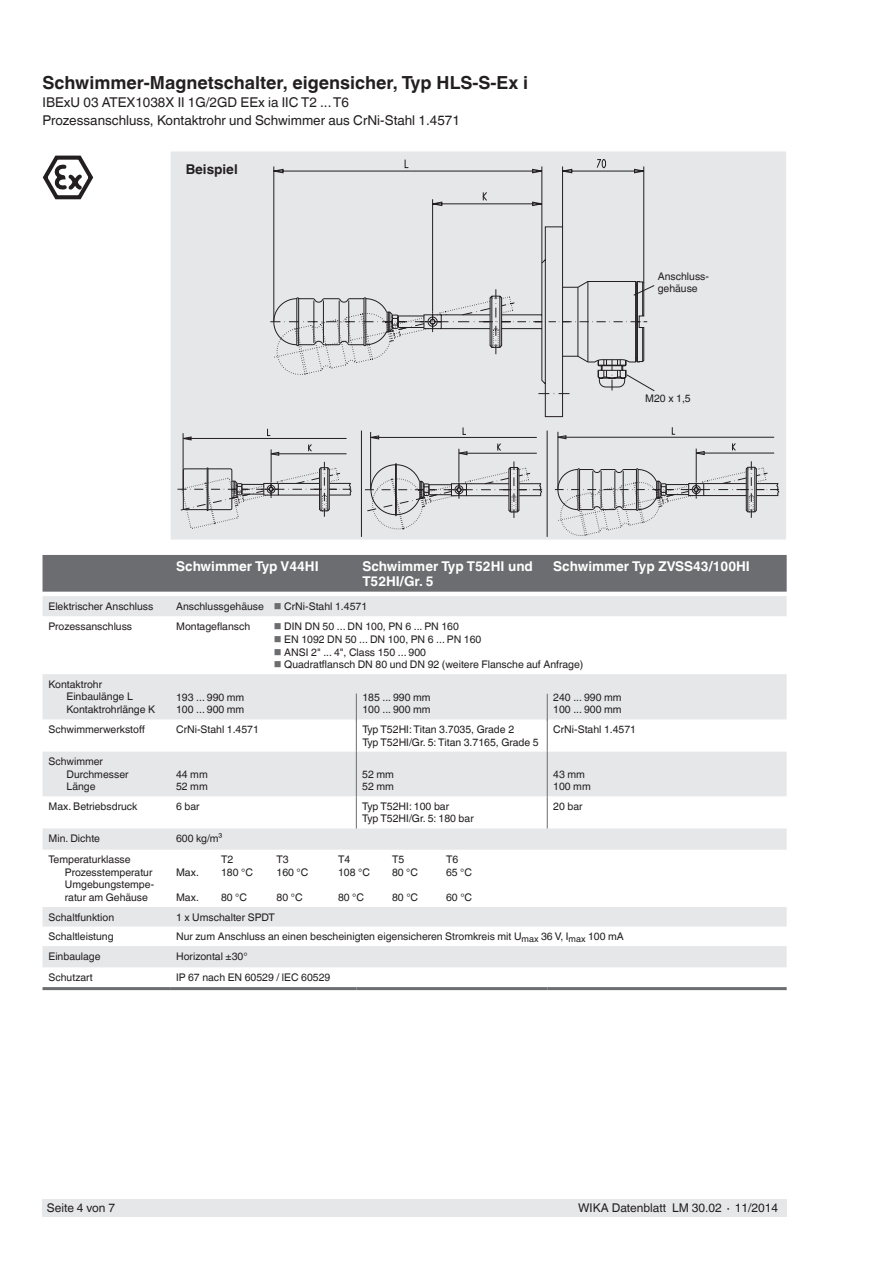
<style>
.page{position:relative;width:893px;height:1263px;background:#fff}
.page>*{position:absolute;margin:0;border:0;box-sizing:border-box;transform-origin:0 0}
.t1{font:700 18px "Helvetica World";color:#231f20}
.t2{font:13.5px/18px "Helvetica World";color:#231f20}
.t3{font:700 13.5px/15px "Helvetica World";color:#fff}
.t4{font:700 13.5px "Helvetica World";color:#231f20}
.t5{font:12px "Helvetica World";color:#231f20}
.t6{font:10.5px/12.6px "Helvetica World";color:#231f20}
.s1{color:#6c6d70}
</style>
<div class="page">
<div style="left:43px;top:1199px;width:744px;height:17px;background:#e6e7e9"></div>
<div style="left:170px;top:151px;width:617px;height:389px;background:#e6e7e9;border:1px solid #fff"></div>
<svg style="left:43px;top:155px;width:51px;height:44px"></svg>
<svg style="left:273px;top:166px;width:371px;height:60px"></svg>
<svg style="left:597px;top:159px;width:9px;height:9px"></svg>
<svg style="left:483px;top:192px;width:4px;height:9px"></svg>
<svg style="left:405px;top:159px;width:4px;height:9px"></svg>
<hr style="left:271px;top:449px;width:1px;height:33px;background:#231f20">
<svg style="left:271px;top:452px;width:8px;height:4px"></svg>
<hr style="left:271px;top:453px;width:76px;height:1px;background:#231f20">
<hr style="left:183px;top:433px;width:1px;height:56px;background:#231f20">
<svg style="left:183px;top:437px;width:8px;height:3px"></svg>
<hr style="left:185px;top:438px;width:162px;height:1px;background:#231f20">
<svg style="left:308px;top:444px;width:4px;height:8px"></svg>
<svg style="left:177px;top:462px;width:174px;height:67px"></svg>
<hr style="left:459px;top:449px;width:1px;height:33px;background:#231f20">
<svg style="left:459px;top:451px;width:8px;height:4px"></svg>
<hr style="left:459px;top:453px;width:78px;height:1px;background:#231f20">
<hr style="left:370px;top:432px;width:1px;height:58px;background:#231f20">
<svg style="left:370px;top:436px;width:9px;height:3px"></svg>
<hr style="left:371px;top:437px;width:166px;height:1px;background:#231f20">
<svg style="left:497px;top:443px;width:4px;height:8px"></svg>
<svg style="left:463px;top:427px;width:3px;height:8px"></svg>
<svg style="left:365px;top:461px;width:177px;height:69px"></svg>
<hr style="left:696px;top:449px;width:1px;height:31px;background:#231f20">
<svg style="left:696px;top:451px;width:8px;height:4px"></svg>
<hr style="left:697px;top:453px;width:77px;height:1px;background:#231f20">
<hr style="left:558px;top:432px;width:1px;height:58px;background:#231f20">
<svg style="left:558px;top:435px;width:8px;height:4px"></svg>
<hr style="left:558px;top:437px;width:216px;height:1px;background:#231f20">
<svg style="left:732px;top:443px;width:4px;height:8px"></svg>
<svg style="left:555px;top:461px;width:224px;height:75px"></svg>
<hr style="left:361px;top:431px;width:1px;height:106px;background:#231f20">
<hr style="left:547px;top:431px;width:1px;height:106px;background:#231f20">
<div style="left:43px;top:555px;width:744px;height:37px;background:#6c6d70"></div>
<svg style="left:43px;top:596px;width:744px;height:371px"></svg>
<hr style="left:43px;top:987px;width:127px;height:3px;background:#6c6d70">
<hr style="left:170px;top:987px;width:186px;height:3px;background:#6c6d70">
<hr style="left:356px;top:987px;width:191px;height:3px;background:#6c6d70">
<hr style="left:547px;top:987px;width:240px;height:3px;background:#6c6d70">
<hr style="left:356px;top:719px;width:1px;height:32px;background:#6c6d70">
<hr style="left:356px;top:751px;width:1px;height:45px;background:#6c6d70">
<hr style="left:356px;top:796px;width:1px;height:32px;background:#6c6d70">
<hr style="left:547px;top:719px;width:1px;height:32px;background:#6c6d70">
<hr style="left:547px;top:751px;width:1px;height:45px;background:#6c6d70">
<hr style="left:547px;top:796px;width:1px;height:32px;background:#6c6d70">
<svg style="left:547px;top:694px;width:1px;height:26px"></svg>
<svg style="left:356px;top:693px;width:1px;height:26px"></svg>
<svg style="left:270px;top:226px;width:385px;height:191px"></svg>
<h1 class="t1" style="left:43px;top:73px;width:487px">Schwimmer-Magnetschalter, eigensicher, Typ HLS-S-Ex i</h1>
<p class="t2" style="left:43px;top:94px;width:419px">IBExU 03 ATEX1038X II 1G/2GD EEx ia IIC T2 ... T6<br>Prozessanschluss, Kontaktrohr und Schwimmer aus CrNi-Stahl 1.4571</p>
<p class="t4" style="left:186px;top:162px;width:54px">Beispiel</p>
<p class="t6" style="left:658px;top:270px;width:53px">Anschluss&shy;gehäuse</p>
<p class="t6" style="left:645px;top:392px;width:47px">M20 x 1,5</p>
<p class="t3" style="left:176px;top:558px;width:144px">Schwimmer Typ V44HI</p>
<p class="t3" style="left:362px;top:558px;width:172px">Schwimmer Typ T52HI und<br>T52HI/Gr. 5</p>
<p class="t3" style="left:553px;top:558px;width:198px">Schwimmer Typ ZVSS43/100HI</p>
<p class="t6" style="left:49px;top:600px;width:106px">Elektrischer Anschluss</p>
<p class="t6" style="left:176px;top:600px;width:193px">Anschlussgehäuse <span class="s1">■</span> CrNi-Stahl 1.4571</p>
<p class="t6" style="left:49px;top:620px;width:85px">Prozessanschluss</p>
<p class="t6" style="left:176px;top:620px;width:76px">Montageflansch</p>
<p class="t6" style="left:274px;top:620px;width:187px"><span class="s1">■</span> DIN DN 50 ... DN 100, PN 6 ... PN 160</p>
<p class="t6" style="left:274px;top:633px;width:209px"><span class="s1">■</span> EN 1092 DN 50 ... DN 100, PN 6 ... PN 160</p>
<p class="t6" style="left:274px;top:646px;width:154px"><span class="s1">■</span> ANSI 2" ... 4", Class 150 ... 900</p>
<p class="t6" style="left:274px;top:658px;width:311px"><span class="s1">■</span> Quadratflansch DN 80 und DN 92 (weitere Flansche auf Anfrage)</p>
<p class="t6" style="left:67px;top:678px;width:90px;text-indent:-18px">Kontaktrohr<br>Einbaulänge L<br>Kontaktrohrlänge K</p>
<p class="t6" style="left:176px;top:691px;width:70px">193 ... 990 mm<br>100 ... 900 mm</p>
<p class="t6" style="left:362px;top:691px;width:70px">185 ... 990 mm<br>100 ... 900 mm</p>
<p class="t6" style="left:553px;top:691px;width:70px">240 ... 990 mm<br>100 ... 900 mm</p>
<p class="t6" style="left:49px;top:723px;width:98px">Schwimmerwerkstoff</p>
<p class="t6" style="left:176px;top:723px;width:84px">CrNi-Stahl 1.4571</p>
<p class="t6" style="left:362px;top:723px;width:178px">Typ T52HI: Titan 3.7035, Grade 2<br>Typ T52HI/Gr. 5: Titan 3.7165, Grade 5</p>
<p class="t6" style="left:553px;top:723px;width:84px">CrNi-Stahl 1.4571</p>
<p class="t6" style="left:66px;top:755px;width:64px;text-indent:-18px">Schwimmer<br>Durchmesser<br>Länge</p>
<p class="t6" style="left:176px;top:768px;width:33px">44 mm<br>52 mm</p>
<p class="t6" style="left:362px;top:768px;width:33px">52 mm<br>52 mm</p>
<p class="t6" style="left:553px;top:768px;width:39px">43 mm<br>100 mm</p>
<p class="t6" style="left:48px;top:800px;width:91px">Max. Betriebsdruck</p>
<p class="t6" style="left:176px;top:800px;width:25px">6 bar</p>
<p class="t6" style="left:362px;top:800px;width:113px">Typ T52HI: 100 bar<br>Typ T52HI/Gr. 5: 180 bar</p>
<p class="t6" style="left:553px;top:800px;width:31px">20 bar</p>
<p class="t6" style="left:48px;top:832px;width:53px">Min. Dichte</p>
<p class="t6" style="left:176px;top:832px;width:48px">600 kg/m³</p>
<p class="t6" style="left:65px;top:853px;width:91px;text-indent:-16px">Temperaturklasse<br>Prozesstemperatur<br>Umgebungstempe&shy;ratur am Gehäuse</p>
<p class="t6" style="left:221px;top:853px;width:14px">T2</p>
<p class="t6" style="left:277px;top:853px;width:14px">T3</p>
<p class="t6" style="left:338px;top:853px;width:14px">T4</p>
<p class="t6" style="left:392px;top:853px;width:14px">T5</p>
<p class="t6" style="left:446px;top:853px;width:14px">T6</p>
<p class="t6" style="left:176px;top:866px;width:24px">Max.</p>
<p class="t6" style="left:221px;top:866px;width:33px">180 °C</p>
<p class="t6" style="left:277px;top:866px;width:33px">160 °C</p>
<p class="t6" style="left:338px;top:866px;width:33px">108 °C</p>
<p class="t6" style="left:392px;top:866px;width:28px">80 °C</p>
<p class="t6" style="left:446px;top:866px;width:28px">65 °C</p>
<p class="t6" style="left:176px;top:891px;width:24px">Max.</p>
<p class="t6" style="left:221px;top:891px;width:28px">80 °C</p>
<p class="t6" style="left:277px;top:891px;width:28px">80 °C</p>
<p class="t6" style="left:338px;top:891px;width:28px">80 °C</p>
<p class="t6" style="left:392px;top:891px;width:28px">80 °C</p>
<p class="t6" style="left:446px;top:891px;width:28px">60 °C</p>
<p class="t6" style="left:48px;top:911px;width:67px">Schaltfunktion</p>
<p class="t6" style="left:176px;top:911px;width:100px">1 x Umschalter SPDT</p>
<p class="t6" style="left:48px;top:930px;width:67px">Schaltleistung</p>
<p class="t6" style="left:176px;top:930px;width:449px">Nur zum Anschluss an einen bescheinigten eigensicheren Stromkreis mit U<sub>max</sub> 36 V, I<sub>max</sub> 100 mA</p>
<p class="t6" style="left:49px;top:950px;width:54px">Einbaulage</p>
<p class="t6" style="left:176px;top:950px;width:73px">Horizontal ±30°</p>
<p class="t6" style="left:49px;top:971px;width:46px">Schutzart</p>
<p class="t6" style="left:176px;top:971px;width:156px">IP 67 nach EN 60529 / lEC 60529</p>
<p class="t5" style="left:47px;top:1201px;width:70px">Seite 4 von 7</p>
<p class="t5" style="left:578px;top:1201px;width:201px">WIKA Datenblatt LM 30.02 ∙ 11/2014</p>
</div>
